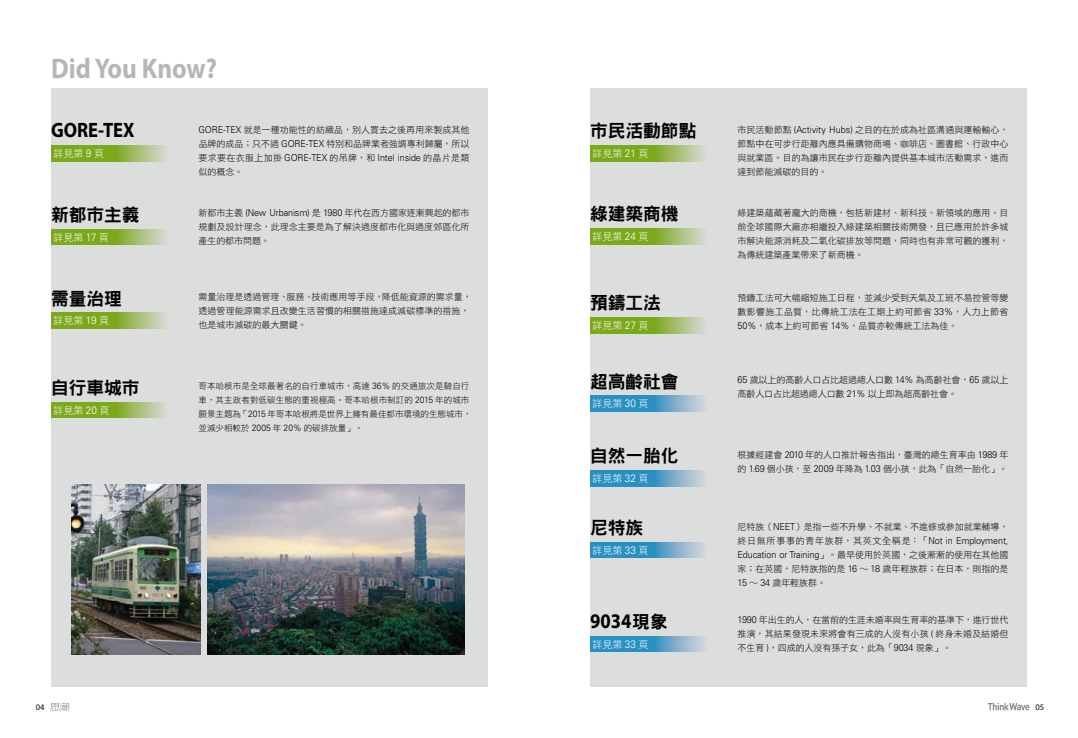
<style>
.page{position:relative;width:1078px;height:738px;background:#fff}
.page>*{position:absolute;margin:0;border:0;box-sizing:border-box;transform-origin:0 0}
.t1{font:700 28.3px "Myriad Pro";color:#b5b6b6;scale:.89 1}
.t2{font:700 20.8px "Myriad Pro";color:#000;scale:.89 1}
.t3{font:17.7px "DF Hei Std W9";color:#000}
.t4{font:10px "DF Hei Std W3";color:#fff}
.t5{font:9px/14px "DF Hei Std W3";color:#000}
.t6{font:8.5px/14px "DF Hei Std W3";letter-spacing:.01em;color:#000}
.t7{font:8.5px "Myriad Pro";color:#000}
.s1{font-family:"Univers LT Std";font-weight:300;font-size:9.6px}
.s2{font-family:"Univers LT Std";font-weight:300;font-size:10.7px}
.s3{font-family:"Univers LT Std";font-weight:300;font-size:9.1px}
.s4{font-family:"DF Hei Std W9";font-weight:400;font-size:17.7px}
</style>
<div class="page">
<div style="left:51px;top:88px;width:437px;height:598px;background:#dcdddd"></div>
<div style="left:590px;top:88px;width:436px;height:598px;background:#dcdddd"></div>
<svg style="left:987px;top:703px;width:42px;height:6px"></svg>
<svg style="left:50px;top:703px;width:19px;height:7px"></svg>
<svg style="left:51px;top:313px;width:115px;height:15px;background:#8fb344"></svg>
<svg style="left:51px;top:145px;width:115px;height:16px;background:#8fb344"></svg>
<svg style="left:590px;top:395px;width:114px;height:16px;background:#529fc7"></svg>
<svg style="left:590px;top:470px;width:114px;height:15px;background:#529fc7"></svg>
<svg style="left:51px;top:229px;width:115px;height:15px;background:#8fb344"></svg>
<svg style="left:590px;top:542px;width:114px;height:15px;background:#529fc7"></svg>
<svg style="left:590px;top:636px;width:114px;height:15px;background:#529fc7"></svg>
<svg style="left:590px;top:228px;width:115px;height:16px;background:#8fb344"></svg>
<svg style="left:590px;top:145px;width:115px;height:16px;background:#8fb344"></svg>
<svg style="left:51px;top:402px;width:115px;height:15px;background:#8fb344"></svg>
<svg style="left:590px;top:317px;width:115px;height:16px;background:#8fb344"></svg>
<img style="left:71px;top:484px;width:129px;height:170px">
<img style="left:208px;top:484px;width:257px;height:170px">
<h1 class="t1" style="left:51px;top:50px;width:188px">Did You Know?</h1>
<h2 class="t2" style="left:51px;top:117px;width:95px">GORE-TEX</h2>
<p class="t5" style="left:198px;top:122px;width:272px;text-align:justify"><span class="s1">GORE-TEX</span> 就是一種功能性的紡織品，別人買去之後再用來製成其他品牌的成品；只不過 <span class="s1">GORE-TEX</span> 特別和品牌業者強調專利歸屬，所以要求要在衣服上加掛 <span class="s1">GORE-TEX</span> 的吊牌，和 <span class="s1">Intel inside</span> 的晶片是類似的概念。</p>
<p class="t4" style="left:53px;top:148px;width:52px">詳見第 <span class="s2">9</span> 頁</p>
<h3 class="t3" style="left:51px;top:205px;width:90px">新都市主義</h3>
<p class="t5" style="left:198px;top:206px;width:272px">新都市主義 <span class="s1">(New Urbanism)</span> 是 <span class="s1">1980</span> 年代在西方國家逐漸興起的都市規劃及設計理念，此理念主要是為了解決過度都市化與過度郊區化所</p>
<p class="t4" style="left:53px;top:231px;width:57px">詳見第 <span class="s2">17</span> 頁</p>
<p class="t5" style="left:198px;top:234px;width:73px">產生的都市問題。</p>
<h3 class="t3" style="left:51px;top:288px;width:72px">需量治理</h3>
<p class="t5" style="left:198px;top:289px;width:274px">需量治理是透過管理、服務、技術應用等手段，降低能資源的需求量，透過管理能源需求且改變生活習慣的相關措施達成減碳標準的措施，</p>
<p class="t4" style="left:53px;top:315px;width:57px">詳見第 <span class="s2">19</span> 頁</p>
<p class="t5" style="left:198px;top:317px;width:110px">也是城市減碳的最大關鍵。</p>
<h3 class="t3" style="left:51px;top:378px;width:90px">自行車城市</h3>
<p class="t6" style="left:198px;top:378px;width:274px">哥本哈根市是全球最著名的自行車城市，高達 <span class="s3">36%</span> 的交通旅次是騎自行車，其主政者對低碳生態的重視極高。哥本哈根市制訂的 <span class="s3">2015</span> 年的城市願景主題為「<span class="s3">2015</span> 年哥本哈根將是世界上擁有最佳都市環境的生態城市，並減少相較於 <span class="s3">2005</span> 年 <span class="s3">20%</span> 的碳排放量」。</p>
<p class="t4" style="left:53px;top:404px;width:58px">詳見第 <span class="s2">20</span> 頁</p>
<h3 class="t3" style="left:590px;top:121px;width:108px">市民活動節點</h3>
<p class="t5" style="left:737px;top:122px;width:272px;text-align:justify">市民活動節點 <span class="s1">(Activity Hubs)</span> 之目的在於成為社區溝通與運輸軸心，節點中在可步行距離內應具備購物商場、咖啡店、圖書館、行政中心與就業區。目的為讓市民在步行距離內提供基本城市活動需求，進而達到節能減碳的目的。</p>
<p class="t4" style="left:592px;top:148px;width:58px">詳見第 <span class="s2">21</span> 頁</p>
<h3 class="t3" style="left:590px;top:204px;width:90px">綠建築商機</h3>
<p class="t5" style="left:737px;top:205px;width:272px;text-align:justify">綠建築蘊藏著龐大的商機，包括新建材、新科技、新領域的應用。目前全球國際大廠亦相繼投入綠建築相關技術開發，且已應用於許多城市解決能源消耗及二氧化碳排放等問題，同時也有非常可觀的獲利，為傳統建築產業帶來了新商機。</p>
<p class="t4" style="left:592px;top:231px;width:58px">詳見第 <span class="s2">24</span> 頁</p>
<h3 class="t3" style="left:590px;top:293px;width:72px">預鑄工法</h3>
<p class="t5" style="left:737px;top:290px;width:272px">預鑄工法可大幅縮短施工日程，並減少受到天氣及工班不易控管等變數影響施工品質，比傳統工法在工期上約可節省 <span class="s1">33%</span>，人力上節省</p>
<p class="t4" style="left:592px;top:320px;width:58px">詳見第 <span class="s2">27</span> 頁</p>
<p class="t5" style="left:737px;top:318px;width:221px"><span class="s1">50%</span>，成本上約可節省 <span class="s1">14%</span>，品質亦較傳統工法為佳。</p>
<h3 class="t3" style="left:590px;top:371px;width:90px">超高齡社會</h3>
<p class="t5" style="left:737px;top:372px;width:272px"><span class="s1">65</span> 歲以上的高齡人口占比超過總人口數 <span class="s1">14%</span> 為高齡社會，<span class="s1">65</span> 歲以上高齡人口占比超過總人口數 <span class="s1">21%</span> 以上即為超高齡社會。</p>
<p class="t4" style="left:592px;top:398px;width:58px">詳見第 <span class="s2">30</span> 頁</p>
<h3 class="t3" style="left:590px;top:446px;width:90px">自然一胎化</h3>
<p class="t5" style="left:737px;top:447px;width:272px">根據經建會 <span class="s1">2010</span> 年的人口推計報告指出，臺灣的總生育率由 <span class="s1">1989</span> 年的 <span class="s1">1.69</span> 個小孩，至 <span class="s1">2009</span> 年降為 <span class="s1">1.03</span> 個小孩，此為「自然一胎化」。</p>
<p class="t4" style="left:592px;top:472px;width:58px">詳見第 <span class="s2">32</span> 頁</p>
<h3 class="t3" style="left:590px;top:518px;width:55px">尼特族</h3>
<p class="t5" style="left:737px;top:518px;width:272px;text-align:justify">尼特族（<span class="s1">NEET</span>）是指一些不升學、不就業、不進修或參加就業輔導，終日無所事事的青年族群，其英文全稱是：「<span class="s1">Not in Employment, Education or Training</span>」。最早使用於英國，之後漸漸的使用在其他國家；在英國，尼特族指的是 <span class="s1">16</span> ∼ <span class="s1">18</span> 歲年輕族群；在日本，則指的是<span class="s1">15</span> ∼ <span class="s1">34</span> 歲年輕族群。</p>
<p class="t4" style="left:592px;top:544px;width:58px">詳見第 <span class="s2">33</span> 頁</p>
<h2 class="t2" style="left:590px;top:607px;width:89px">9034<span class="s4">現象</span></h2>
<p class="t5" style="left:737px;top:612px;width:272px"><span class="s1">1990</span> 年出生的人，在當前的生涯未婚率與生育率的基準下，進行世代推演，其結果發現未來將會有三成的人沒有小孩 <span class="s1">(</span> 終身未婚及結婚但</p>
<p class="t4" style="left:592px;top:638px;width:58px">詳見第 <span class="s2">33</span> 頁</p>
<p class="t5" style="left:737px;top:640px;width:215px">不生育 <span class="s1">)</span>，四成的人沒有孫子女，此為「<span class="s1">9034</span> 現象」。</p>
<p class="t7" style="left:36px;top:701px;width:10px">04</p>
<p class="t7" style="left:1035px;top:701px;width:10px">05</p>
</div>
